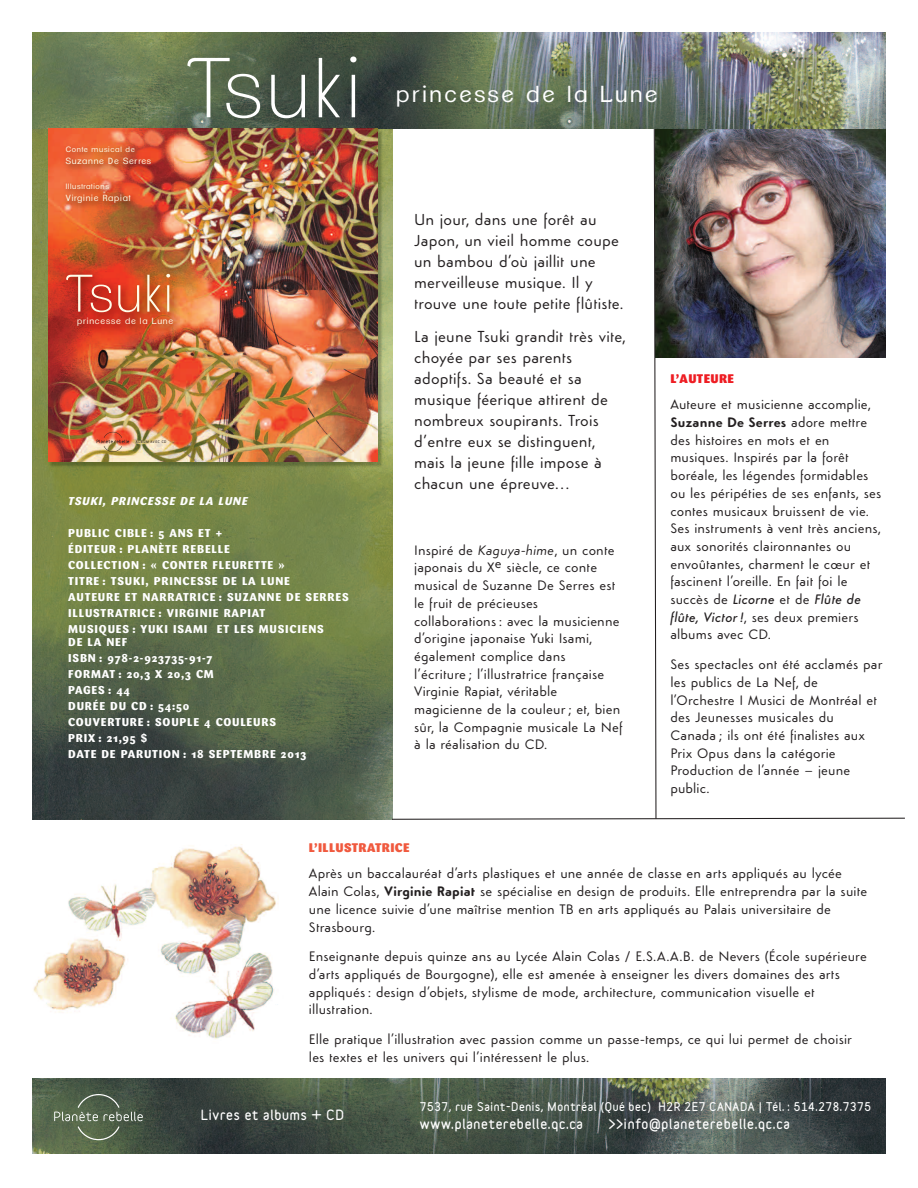
<style>
.page{position:relative;width:918px;height:1188px;background:#fff}
.page>*{position:absolute;margin:0;border:0;box-sizing:border-box;transform-origin:0 0}
.t1{font:200 82.5px "Clemente P Dac";letter-spacing:.06em;color:#fff}
.t2{font:200 51.3px "Clemente P Dac";letter-spacing:.05em;color:#fffde9}
.t3{font:22.5px "Clemente P Dag";letter-spacing:.115em;color:#fff}
.t4{font:16.5px/21px "Simplo Soft";letter-spacing:.01em;color:#231f20}
.t5{font:14.25px/17.7px "Simplo Soft";letter-spacing:.01em;color:#231f20}
.t6{font:900 12.75px "Variable";letter-spacing:.06em;color:#fff}
.t7{font:900 12.3px "Sari";letter-spacing:.03em;color:#f0593e}
.t8{font:900 12.3px "Sari";letter-spacing:.03em;color:#ee1d23}
.t9{font:800 11.25px/16px "Sari";letter-spacing:.07em;color:#fff}
.t10{font:italic 800 11.25px "Sari";letter-spacing:.07em;color:#fff}
.t11{font:900 10.8px "Variable";letter-spacing:.06em;color:#fff}
.t12{font:8.7px "Clemente P Dag";letter-spacing:.09em;color:#fffde9}
.t13{font:8.7px "Clemente P Dag";letter-spacing:.375em;color:#fffde9}
.t14{font:7.5px "Clemente P Dag";letter-spacing:.09em;color:#fffde9}
.s1{font-style:italic}
.s2{font-weight:700}
.s3{font-weight:500;font-style:italic}
</style>
<div class="page">
<img style="left:32px;top:112px;width:359px;height:708px">
<img style="left:33px;top:33px;width:853px;height:95px">
<img style="left:32px;top:1078px;width:853px;height:75px">
<img style="left:45px;top:126px;width:342px;height:345px">
<img style="left:48px;top:128px;width:330px;height:333px">
<img style="left:48px;top:261px;width:184px;height:200px">
<svg style="left:97px;top:432px;width:32px;height:20px"></svg>
<img style="left:49px;top:128px;width:125px;height:94px">
<img style="left:391px;top:66px;width:514px;height:754px">
<img style="left:33px;top:846px;width:246px;height:193px">
<svg style="left:54px;top:1094px;width:89px;height:46px;background:#5d6d56"></svg>
<p class="t14" style="left:66px;top:145px;width:71px">Con e mus ca de</p>
<p class="t12" style="left:66px;top:156px;width:87px">Suzanne De Se es</p>
<p class="t14" style="left:72px;top:182px;width:38px">us a ons</p>
<p class="t13" style="left:66px;top:193px;width:64px">V gneRapa</p>
<h1 class="t1" style="left:187px;top:41px;width:174px">Tsuki</h1>
<h2 class="t2" style="left:66px;top:264px;width:107px">Tsuki</h2>
<p class="t12" style="left:77px;top:316px;width:98px">p ncesse de a Lune</p>
<p class="t10" style="left:68px;top:494px;width:181px">TSUKI, PRINCESSE DE LA LUNE</p>
<p class="t9" style="left:68px;top:525px;width:282px">PUBLIC CIBLE : 5 ANS ET +<br>ÉDITEUR : PLANÈTE REBELLE<br>COLLECTION : « CONTER FLEURETTE »<br>TITRE : TSUKI, PRINCESSE DE LA LUNE<br>AUTEURE ET NARRATRICE : SUZANNE DE SERRES<br>ILLUSTRATRICE : VIRGINIE RAPIAT<br>MUSIQUES : YUKI ISAMI ET LES MUSICIENS</p>
<p class="t9" style="left:68px;top:634px;width:240px">DE LA NEF<br>ISBN : 978-2-923735-91-7<br>FORMAT : 20,3 X 20,3 CM<br>PAGES : 44<br>DURÉE DU CD : 54:50<br>COUVERTURE : SOUPLE 4 COULEURS<br>PRIX : 21,95 $<br>DATE DE PARUTION : 18 SEPTEMBRE 2013</p>
<h3 class="t3" style="left:396px;top:81px;width:263px">princesse de la Lune</h3>
<p class="t4" style="left:414px;top:209px;width:211px">Un jour, dans une forêt au<br>Japon, un vieil homme coupe un bambou d’où jaillit une merveilleuse musique. Il y trouve une toute petite flûtiste.</p>
<p class="t4" style="left:414px;top:326px;width:213px">La jeune Tsuki grandit très vite, choyée par ses parents adoptifs. Sa beauté et sa musique féerique attirent de nombreux soupirants. Trois d’entre eux se distinguent, mais la jeune fille impose à chacun une épreuve…</p>
<p class="t5" style="left:414px;top:541px;width:210px">Inspiré de <span class="s1">Kaguya-hime</span>, un conte japonais du Xe siècle, ce conte musical de Suzanne De Serres est le fruit de précieuses collaborations : avec la musicienne d’origine japonaise Yuki Isami, également complice dans<br>l’écriture ; l’illustratrice française<br>Virginie Rapiat, véritable magicienne de la couleur ; et, bien sûr, la Compagnie musicale La Nef à la réalisation du CD.</p>
<p class="t8" style="left:670px;top:371px;width:65px">L’AUTEURE</p>
<p class="t5" style="left:670px;top:396px;width:212px">Auteure et musicienne accomplie,<br><span class="s2">Suzanne De Serres</span> adore mettre des histoires en mots et en musiques. Inspirés par la forêt boréale, les légendes formidables ou les péripéties de ses enfants, ses contes musicaux bruissent de vie.<br>Ses instruments à vent très anciens, aux sonorités claironnantes ou envoûtantes, charment le cœur et fascinent l’oreille. En fait foi le succès de <span class="s3">Licorne</span> et de <span class="s3">Flûte de flûte, Victor !</span>, ses deux premiers albums avec CD.</p>
<p class="t5" style="left:670px;top:655px;width:214px">Ses spectacles ont été acclamés par les publics de La Nef, de l’Orchestre I Musici de Montréal et des Jeunesses musicales du<br>Canada ; ils ont été finalistes aux<br>Prix Opus dans la catégorie<br>Production de l’année – jeune public.</p>
<p class="t7" style="left:309px;top:840px;width:102px">L’ILLUSTRATRICE</p>
<p class="t5" style="left:309px;top:865px;width:560px">Après un baccalauréat d’arts plastiques et une année de classe en arts appliqués au lycée Alain Colas, <span class="s2">Virginie Rapiat</span> se spécialise en design de produits. Elle entreprendra par la suite une licence suivie d’une maîtrise mention TB en arts appliqués au Palais universitaire de Strasbourg.</p>
<p class="t5" style="left:309px;top:947px;width:559px">Enseignante depuis quinze ans au Lycée Alain Colas / E.S.A.A.B. de Nevers (École supérieure d’arts appliqués de Bourgogne), elle est amenée à enseigner les divers domaines des arts appliqués : design d’objets, stylisme de mode, architecture, communication visuelle et illustration.</p>
<p class="t5" style="left:309px;top:1030px;width:545px">Elle pratique l’illustration avec passion comme un passe-temps, ce qui lui permet de choisir les textes et les univers qui l’intéressent le plus.</p>
<p class="t6" style="left:201px;top:1107px;width:145px">Livres et albums + CD</p>
<p class="t11" style="left:420px;top:1100px;width:453px">7537, rue Saint-Denis, Montréal (Qué bec) H2R 2E7 CANADA | Tél. : 514.278.7375</p>
<p class="t6" style="left:420px;top:1116px;width:164px">www.planeterebelle.qc.ca</p>
<p class="t6" style="left:608px;top:1116px;width:183px">&gt;&gt;info@planeterebelle.qc.ca</p>
</div>
